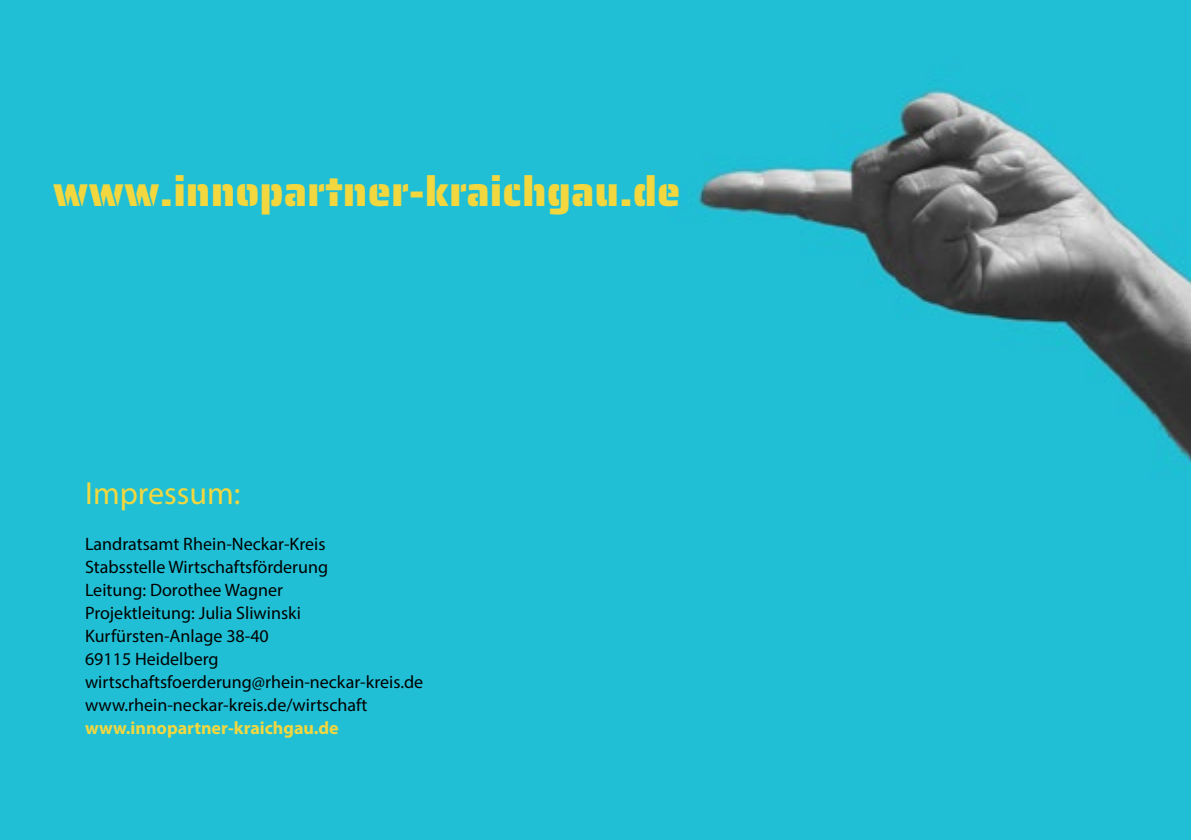
<style>
.page{position:relative;width:1191px;height:840px;background:#fff}
.page>*{position:absolute;margin:0;border:0;box-sizing:border-box;transform-origin:0 0}
.t1{font:42px "Saira Stencil One";color:#f2d73f}
.t2{font:32px "Myriad Pro";color:#f2d73f}
.t3{font:18px/23px "Myriad Pro";color:#010202}
.t4{font:700 18px "Myriad Pro";color:#f2d73f}
</style>
<div class="page">
<div style="left:0;top:0;width:1191px;height:839px;background:#20bfd5"></div>
<img style="left:697px;top:88px;width:494px;height:375px">
<p class="t1" style="left:53px;top:157px;width:629px">www.innopartner-kraichgau.de</p>
<p class="t2" style="left:85px;top:473px;width:157px">Impressum:</p>
<p class="t3" style="left:85px;top:532px;width:242px">Landratsamt Rhein-Neckar-Kreis</p>
<p class="t3" style="left:85px;top:555px;width:244px">Stabsstelle Wirtschaftsförderung<br>Leitung: Dorothee Wagner</p>
<p class="t3" style="left:85px;top:601px;width:218px">Projektleitung: Julia Sliwinski<br>Kurfürsten-Anlage 38-40</p>
<p class="t3" style="left:85px;top:647px;width:135px">69115 Heidelberg</p>
<p class="t3" style="left:85px;top:670px;width:340px">wirtschaftsfoerderung@rhein-neckar-kreis.de</p>
<p class="t3" style="left:85px;top:693px;width:284px">www.rhein-neckar-kreis.de/wirtschaft</p>
<p class="t4" style="left:85px;top:716px;width:255px">www.innopartner-kraichgau.de</p>
</div>
